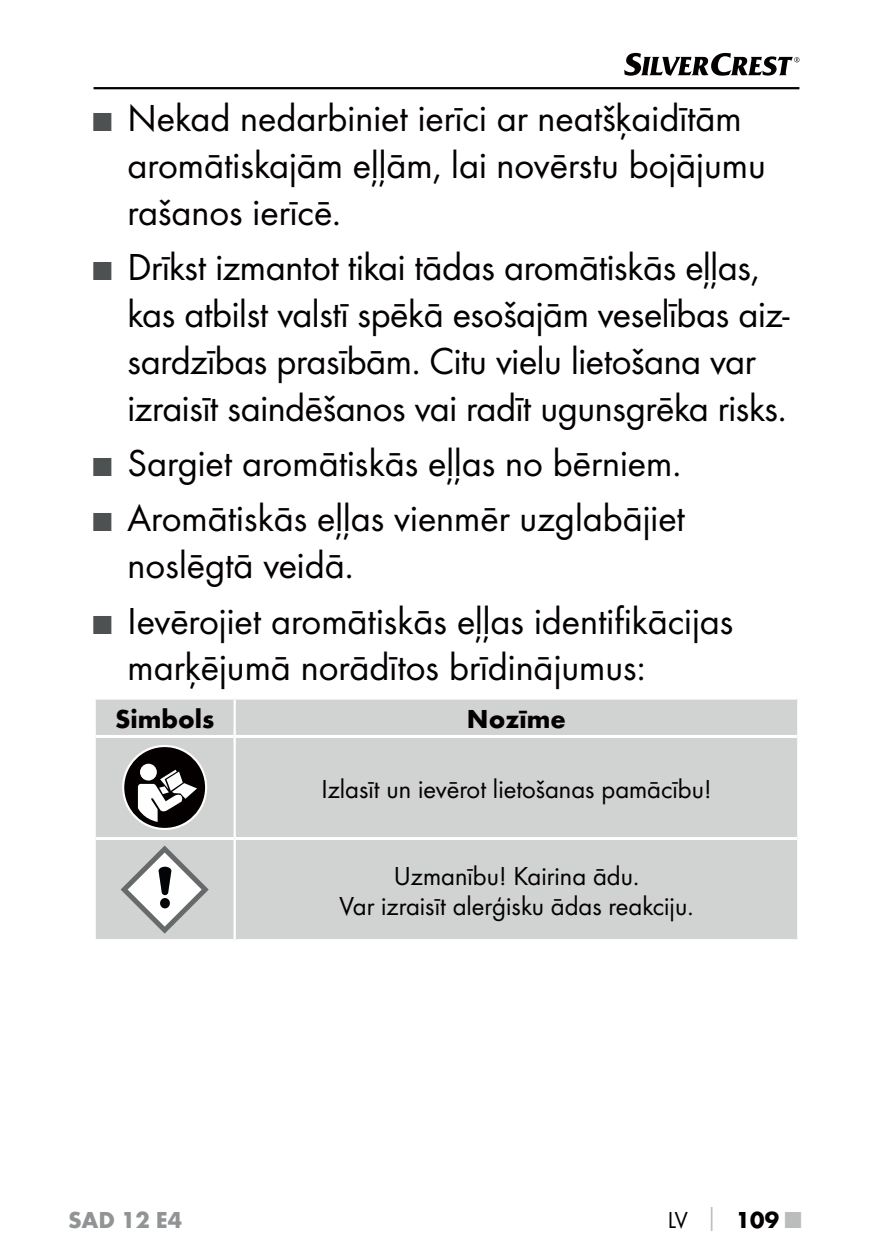
<style>
.page{position:relative;width:893px;height:1259px;background:#fff}
.page>*{position:absolute;margin:0;border:0;box-sizing:border-box;transform-origin:0 0}
.t1{font:39px/46.8px "Futura Boo";color:#040000}
.t2{font:27px/30px "Futura Boo";color:#040000;text-align:center}
.t3{font:700 27px "Futura";color:#040000}
.t4{font:700 24px "Futura";color:#919495}
.t5{font:700 24px "Futura";color:#040000}
.s1{font-size:27px;color:#4e5152}
.s2{font-family:"Futura Boo";font-weight:400}
.s3{color:#bbbdbc}
</style>
<div class="page">
<hr style="left:94px;top:87px;width:705px;height:2px;background:#040000">
<svg style="left:624px;top:53px;width:175px;height:23px"></svg>
<div style="left:96px;top:699px;width:701px;height:240px;background:#d1d3d2"></div>
<hr style="left:96px;top:735px;width:139px;height:3px;background:#fff">
<hr style="left:235px;top:735px;width:562px;height:3px;background:#fff">
<hr style="left:96px;top:837px;width:139px;height:3px;background:#fff">
<hr style="left:235px;top:837px;width:562px;height:3px;background:#fff">
<hr style="left:234px;top:699px;width:2px;height:36px;background:#fff">
<hr style="left:234px;top:738px;width:2px;height:99px;background:#fff">
<hr style="left:234px;top:840px;width:2px;height:99px;background:#fff">
<svg style="left:122px;top:745px;width:85px;height:85px"></svg>
<div style="left:124px;top:747px;width:81px;height:81px;background:#040000;border-radius:50%"></div>
<svg style="left:140px;top:763px;width:17px;height:17px"></svg>
<svg style="left:138px;top:769px;width:59px;height:53px"></svg>
<svg style="left:121px;top:845px;width:88px;height:88px"></svg>
<p class="t1" style="left:128px;top:97px;width:640px;text-indent:-34px"><span class="s1">■</span> Nekad nedarbiniet ierīci ar neatšķaidītām aromātiskajām eļļām, lai novērstu bojājumu rašanos ierīcē.</p>
<p class="t1" style="left:128px;top:246px;width:664px;text-indent:-34px"><span class="s1">■</span> Drīkst izmantot tikai tādas aromātiskās eļļas, kas atbilst valstī spēkā esošajām veselības aiz&shy;sardzības prasībām. Citu vielu lietošana var izraisīt saindēšanos vai radīt ugunsgrēka risks.</p>
<p class="t1" style="left:94px;top:442px;width:589px"><span class="s1">■</span> Sargiet aromātiskās eļļas no bērniem.</p>
<p class="t1" style="left:128px;top:497px;width:559px;text-indent:-34px"><span class="s1">■</span> Aromātiskās eļļas vienmēr uzglabājiet noslēgtā veidā.</p>
<p class="t1" style="left:128px;top:599px;width:607px;text-indent:-34px"><span class="s1">■</span> Ievērojiet aromātiskās eļļas identifikācijas marķējumā norādītos brīdinājumus:</p>
<p class="t3" style="left:115px;top:708px;width:101px">Simbols</p>
<p class="t3" style="left:467px;top:708px;width:101px">Nozīme</p>
<p class="t2" style="left:321px;top:775px;width:392px">Izlasīt un ievērot lietošanas pamācību!</p>
<p class="t2" style="left:339px;top:862px;width:356px">Uzmanību! Kairina ādu.<br>Var izraisīt alerģisku ādas reakciju.</p>
<p class="t4" style="left:68px;top:1211px;width:116px">SAD 12 E4</p>
<p class="t5" style="left:668px;top:1211px;width:135px"><span class="s2">LV</span> <span class="s3">│</span> 109 <span class="s3">■</span></p>
</div>
